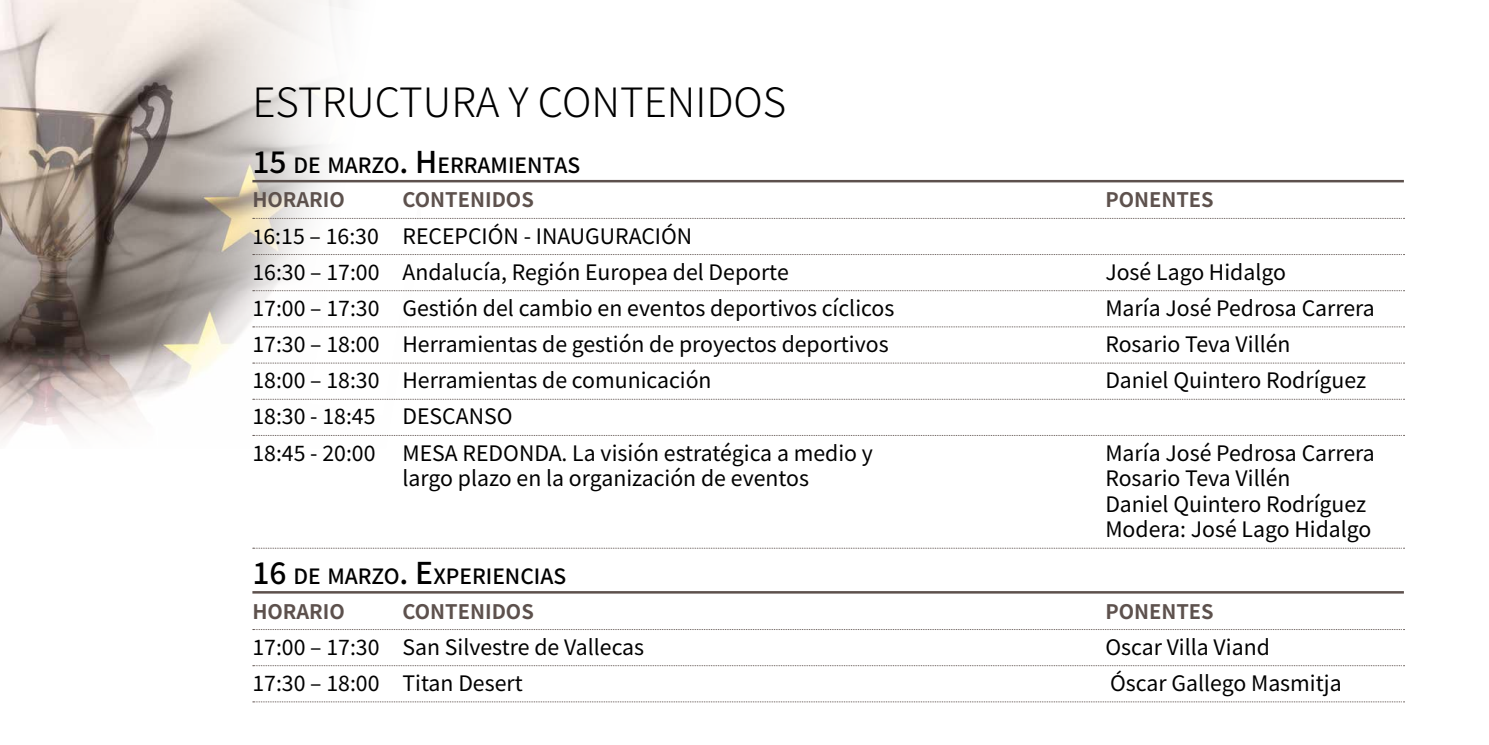
<style>
.page{position:relative;width:1489px;height:745px;background:#fff}
.page>*{position:absolute;margin:0;border:0;box-sizing:border-box;transform-origin:0 0}
.t1{font:300 40.5px "Noto Sans HK";color:#000}
.t2{font:21.25px/25.5px "Noto Sans HK";color:#000}
.t3{font:500 21px "Noto Sans HK";color:#000}
.t4{font:700 20px "Noto Sans HK";color:#5d514d}
.s1{font-size:30px}
.s2{font-size:20px}
</style>
<div class="page">
<img style="left:0;top:0;width:145px;height:343px">
<svg style="left:145px;top:0;width:76px;height:343px;background:#aea69f"></svg>
<svg style="left:221px;top:0;width:310px;height:436px"></svg>
<svg style="left:0;top:343px;width:279px;height:97px"></svg>
<hr style="left:252px;top:180px;width:1151px;height:2px;background:#5d514d">
<svg style="left:253px;top:218px;width:1151px;height:1px"></svg>
<svg style="left:253px;top:254px;width:1151px;height:1px"></svg>
<svg style="left:253px;top:290px;width:1151px;height:1px"></svg>
<svg style="left:253px;top:326px;width:1151px;height:1px"></svg>
<svg style="left:253px;top:362px;width:1151px;height:1px"></svg>
<svg style="left:253px;top:398px;width:1151px;height:1px"></svg>
<svg style="left:253px;top:434px;width:278px;height:1px"></svg>
<svg style="left:253px;top:547px;width:1151px;height:1px"></svg>
<hr style="left:252px;top:590px;width:1151px;height:3px;background:#5d514d">
<svg style="left:253px;top:701px;width:1151px;height:1px"></svg>
<h1 class="t1" style="left:252px;top:79px;width:535px">ESTRUCTURA Y CONTENIDOS</h1>
<p class="t3" style="left:252px;top:153px;width:329px"><span class="s1">15</span> DE MARZO<span class="s1">. H</span>ERRAMIENTAS</p>
<p class="t4" style="left:252px;top:189px;width:94px">HORARIO</p>
<p class="t4" style="left:402px;top:189px;width:133px">CONTENIDOS</p>
<p class="t4" style="left:1105px;top:189px;width:110px">PONENTES</p>
<p class="t2" style="left:252px;top:218px;width:538px;line-height:36px"><span class="s2">1</span>6:15 – 16:30 RECEPCIÓN - INAUGURACIÓN<br>16:30 – 17:00 Andalucía, Región Europea del Deporte</p>
<p class="t2" style="left:1105px;top:259px;width:182px">José Lago Hidalgo</p>
<p class="t2" style="left:252px;top:295px;width:643px">17:00 – 17:30 Gestión del cambio en eventos deportivos cíclicos</p>
<p class="t2" style="left:1105px;top:295px;width:271px">María José Pedrosa Carrera</p>
<p class="t2" style="left:252px;top:332px;width:637px">17:30 – 18:00 Herramientas de gestión de proyectos deportivos</p>
<p class="t2" style="left:1105px;top:332px;width:187px">Rosario Teva Villén</p>
<p class="t2" style="left:252px;top:368px;width:460px">18:00 – 18:30 Herramientas de comunicación</p>
<p class="t2" style="left:1105px;top:368px;width:262px">Daniel Quintero Rodríguez</p>
<p class="t2" style="left:252px;top:404px;width:125px">18:30 - 18:45</p>
<p class="t2" style="left:402px;top:404px;width:112px">DESCANSO</p>
<p class="t2" style="left:252px;top:440px;width:125px">18:45 - 20:00</p>
<p class="t2" style="left:402px;top:440px;width:472px">MESA REDONDA. La visión estratégica a medio y</p>
<p class="t2" style="left:1105px;top:440px;width:271px">María José Pedrosa Carrera</p>
<p class="t2" style="left:402px;top:465px;width:408px">largo plazo en la organización de eventos</p>
<p class="t2" style="left:1105px;top:465px;width:268px">Rosario Teva Villén<br>Daniel Quintero Rodríguez<br>Modera: José Lago Hidalgo</p>
<p class="t3" style="left:252px;top:564px;width:315px"><span class="s1">16</span> DE MARZO<span class="s1">. E</span>XPERIENCIAS</p>
<p class="t4" style="left:252px;top:599px;width:94px">HORARIO</p>
<p class="t4" style="left:402px;top:599px;width:133px">CONTENIDOS</p>
<p class="t4" style="left:1105px;top:599px;width:110px">PONENTES</p>
<p class="t2" style="left:252px;top:634px;width:393px">17:00 – 17:30 San Silvestre de Vallecas</p>
<p class="t2" style="left:1105px;top:634px;width:166px">Oscar Villa Viand</p>
<p class="t2" style="left:252px;top:670px;width:272px">17:30 – 18:00 Titan Desert</p>
<p class="t2" style="left:1110px;top:670px;width:233px">Óscar Gallego Masmitja</p>
</div>
